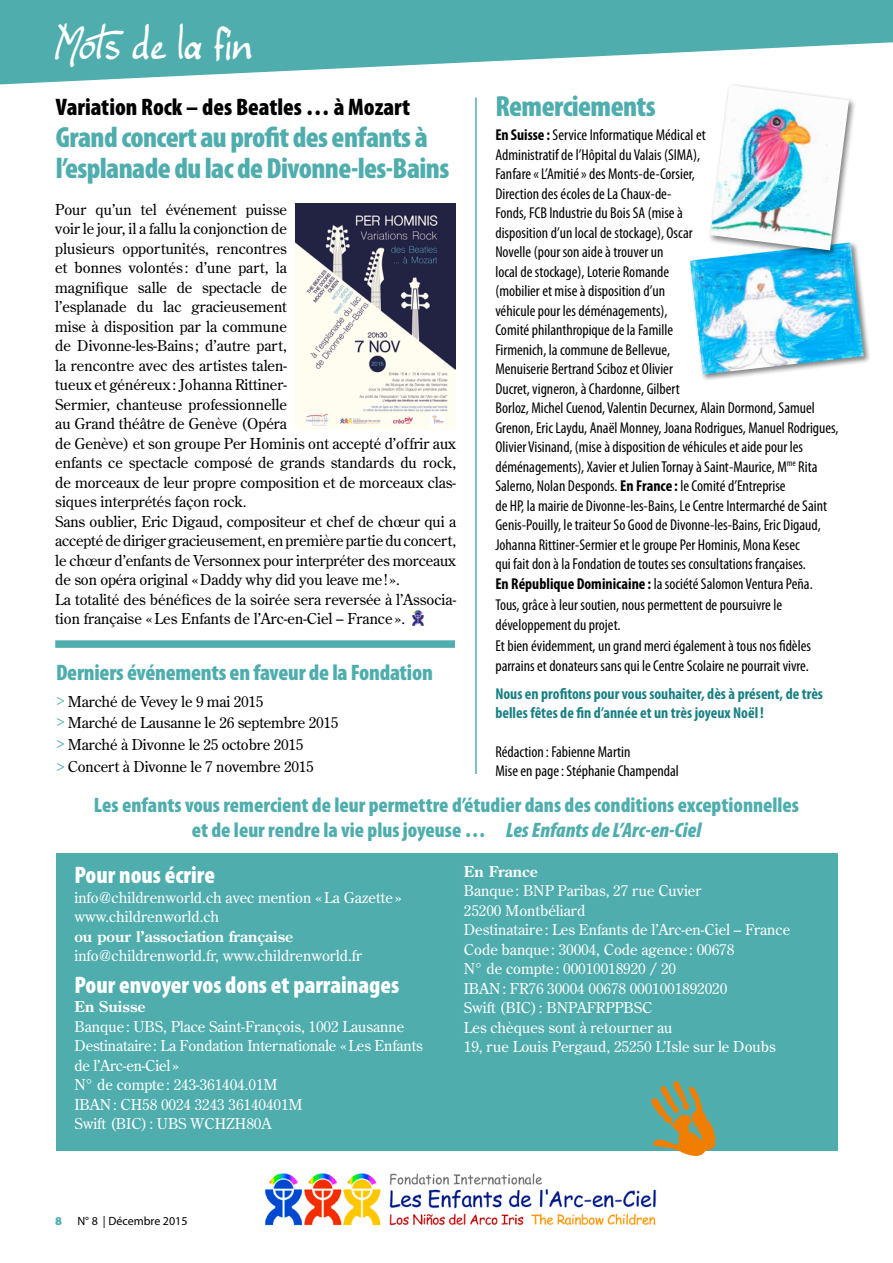
<style>
.page{position:relative;width:893px;height:1263px;background:#fff}
.page>*{position:absolute;margin:0;border:0;box-sizing:border-box;transform-origin:0 0}
.t1{font:39.6px "Ellianarelle's Path";color:#fff}
.t2{font:900 condensed 29.25px/31.5px "Myriad Pro";letter-spacing:-.02em;color:#4fadad}
.t3{font:900 condensed 24px "Myriad Pro";color:#fff}
.t4{font:900 condensed 24px "Myriad Pro";color:#000}
.t5{font:900 condensed 22.5px "Myriad Pro";letter-spacing:-.01em;color:#4fadad}
.t6{font:900 condensed 21px/25.5px "Myriad Pro";color:#4fadad;text-align:center}
.t7{font:condensed 15.75px/19.5px "Myriad Pro";color:#000}
.t8{font:700 condensed 15.75px/19.5px "Myriad Pro";color:#177f83}
.t9{font:15px/19.5px "Century Old Style Std";color:#000}
.t10{font:15px/19.5px "Century Old Style Std";color:#fff}
.t11{font:700 15px "Century Old Style Std";color:#fff}
.t12{font:12px "Myriad Pro";color:#000}
.t13{font:900 12px "Myriad Pro";color:#4fadad}
.s1{font-family:"Myriad Pro";color:#4fadad}
.s2{font-weight:700}
.s3{font-style:italic}
</style>
<div class="page">
<img style="left:265px;top:1173px;width:391px;height:53px">
<svg style="left:0;top:0;width:893px;height:84px;fill:#4fadad"></svg>
<hr style="left:475px;top:98px;width:2px;height:676px;background:#4fadad">
<img style="left:413px;top:611px;width:11px;height:15px">
<div style="left:56px;top:853px;width:782px;height:298px;background:#4fadad"></div>
<svg style="left:651px;top:1080px;width:65px;height:76px"></svg>
<img style="left:295px;top:204px;width:160px;height:226px">
<div style="left:688px;top:240px;width:183px;height:142px;background:#000;opacity:.5"></div>
<img style="left:690px;top:242px;width:174px;height:132px">
<div style="left:708px;top:83px;width:149px;height:175px;background:#000;opacity:.5"></div>
<img style="left:710px;top:85px;width:139px;height:165px">
<div style="left:55px;top:640px;width:400px;height:8px;background:#4fadad"></div>
<h1 class="t1" style="left:55px;top:23px;width:198px">Mots de la f in</h1>
<h3 class="t4" style="left:56px;top:92px;width:356px">Variation Rock – des Beatles … à Mozart</h3>
<h2 class="t2" style="left:56px;top:120px;width:395px">Grand concert au profit des enfants à l’esplanade du lac de Divonne-les-Bains</h2>
<p class="t9" style="left:55px;top:199px;width:402px">Pour qu’un tel événement puisse<br>voir le jour, il a fallu la conjonction de<br>plusieurs opportunités, rencontres<br>et bonnes volontés : d’une part, la<br>magnifique salle de spectacle de<br>l’esplanade du lac gracieusement<br>mise à disposition par la commune<br>de Divonne-les-Bains ; d’autre part,<br>la rencontre avec des artistes talen-<br>tueux et généreux: Johanna Rittiner-<br>Sermier, chanteuse professionnelle<br>au Grand théâtre de Genève (Opéra<br>de Genève) et son groupe Per Hominis ont accepté d’offrir aux enfants ce spectacle composé de grands standards du rock, de morceaux de leur propre composition et de morceaux clas&shy;siques interprétés façon rock.<br>Sans oublier, Eric Digaud, compositeur et chef de chœur qui a accepté de diriger gracieusement, en première partie du concert, le chœur d’enfants de Versonnex pour interpréter des morceaux de son opéra original «Daddy why did you leave me!».<br>La totalité des bénéfices de la soirée sera reversée à l’Associa&shy;tion française «Les Enfants de l’Arc-en-Ciel – France».</p>
<h3 class="t5" style="left:56px;top:658px;width:378px">Derniers événements en faveur de la Fondation</h3>
<p class="t9" style="left:56px;top:690px;width:284px;line-height:21.9px"><span class="s1">&gt;</span> Marché de Vevey le 9 mai 2015<br><span class="s1">&gt;</span> Marché de Lausanne le 26 septembre 2015 <span class="s1">&gt;</span> Marché à Divonne le 25 octobre 2015<br><span class="s1">&gt;</span> Concert à Divonne le 7 novembre 2015</p>
<h2 class="t2" style="left:495px;top:90px;width:162px">Remerciements</h2>
<p class="t7" style="left:495px;top:125px;width:345px"><span class="s2">En Suisse :</span> Service Informatique Médical et<br>Administratif de l’Hôpital du Valais (SIMA),<br>Fanfare «L’Amitié» des Monts-de-Corsier,<br>Direction des écoles de La Chaux-de-<br>Fonds, FCB Industrie du Bois SA (mise à<br>disposition d’un local de stockage), Oscar<br>Novelle (pour son aide à trouver un<br>local de stockage), Loterie Romande<br>(mobilier et mise à disposition d’un<br>véhicule pour les déménagements),<br>Comité philanthropique de la Famille<br>Firmenich, la commune de Bellevue,<br>Menuiserie Bertrand Sciboz et Olivier<br>Ducret, vigneron, à Chardonne, Gilbert<br>Borloz, Michel Cuenod, Valentin Decurnex, Alain Dormond, Samuel Grenon, Eric Laydu, Anaël Monney, Joana Rodrigues, Manuel Rodrigues, Olivier Visinand, (mise à disposition de véhicules et aide pour les déménagements), Xavier et Julien Tornay à Saint-Maurice, M<sup>me</sup> Rita Salerno, Nolan Desponds. <span class="s2">En France :</span> le Comité d’Entreprise<br>de HP, la mairie de Divonne-les-Bains, Le Centre Intermarché de Saint Genis-Pouilly, le traiteur So Good de Divonne-les-Bains, Eric Digaud, Johanna Rittiner-Sermier et le groupe Per Hominis, Mona Kesec<br>qui fait don à la Fondation de toutes ses consultations françaises.<br><span class="s2">En République Dominicaine :</span> la société Salomon Ventura Peña.</p>
<p class="t7" style="left:495px;top:595px;width:288px">Tous, grâce à leur soutien, nous permettent de poursuivre le développement du projet.</p>
<p class="t7" style="left:495px;top:636px;width:317px">Et bien évidemment, un grand merci également à tous nos fidèles parrains et donateurs sans qui le Centre Scolaire ne pourrait vivre.</p>
<p class="t8" style="left:495px;top:683px;width:329px">Nous en profitons pour vous souhaiter, dès à présent, de très belles fêtes de fin d’année et un très joyeux Noël !</p>
<p class="t7" style="left:495px;top:742px;width:185px;line-height:18.8px">Rédaction : Fabienne Martin<br>Mise en page: Stéphanie Champendal</p>
<h3 class="t6" style="left:94px;top:791px;width:707px">Les enfants vous remercient de leur permettre d’étudier dans des conditions exceptionnelles et de leur rendre la vie plus joyeuse … <span class="s3">Les Enfants de L’Arc-en-Ciel</span></h3>
<h3 class="t3" style="left:74px;top:860px;width:142px">Pour nous écrire</h3>
<p class="t10" style="left:74px;top:887px;width:329px">info@childrenworld.ch avec mention «La Gazette» www.childrenworld.ch</p>
<p class="t11" style="left:74px;top:926px;width:220px">ou pour l’association française</p>
<p class="t10" style="left:74px;top:946px;width:289px">info@childrenworld.fr, www.childrenworld.fr</p>
<h3 class="t3" style="left:74px;top:969px;width:326px">Pour envoyer vos dons et parrainages</h3>
<p class="t11" style="left:74px;top:997px;width:73px">En Suisse</p>
<p class="t10" style="left:74px;top:1016px;width:350px">Banque : UBS, Place Saint-François, 1002 Lausanne Destinataire: La Fondation Internationale «Les Enfants de l’Arc-en-Ciel»<br>N° de compte : 243-361404.01M<br>IBAN: CH58 0024 3243 36140401M<br>Swift (BIC): UBS WCHZH80A</p>
<p class="t13" style="left:55px;top:1213px;width:8px">8</p>
<p class="t12" style="left:77px;top:1214px;width:112px">N° 8 | Décembre 2015</p>
<p class="t11" style="left:464px;top:861px;width:75px">En France</p>
<p class="t10" style="left:464px;top:881px;width:328px">Banque : BNP Paribas, 27 rue Cuvier<br>25200 Montbéliard<br>Destinataire : Les Enfants de l’Arc-en-Ciel – France Code banque : 30004, Code agence : 00678<br>N° de compte : 00010018920 / 20<br>IBAN: FR76 30004 00678 0001001892020<br>Swift (BIC): BNPAFRPPBSC<br>Les chèques sont à retourner au<br>19, rue Louis Pergaud, 25250 L’Isle sur le Doubs</p>
</div>
